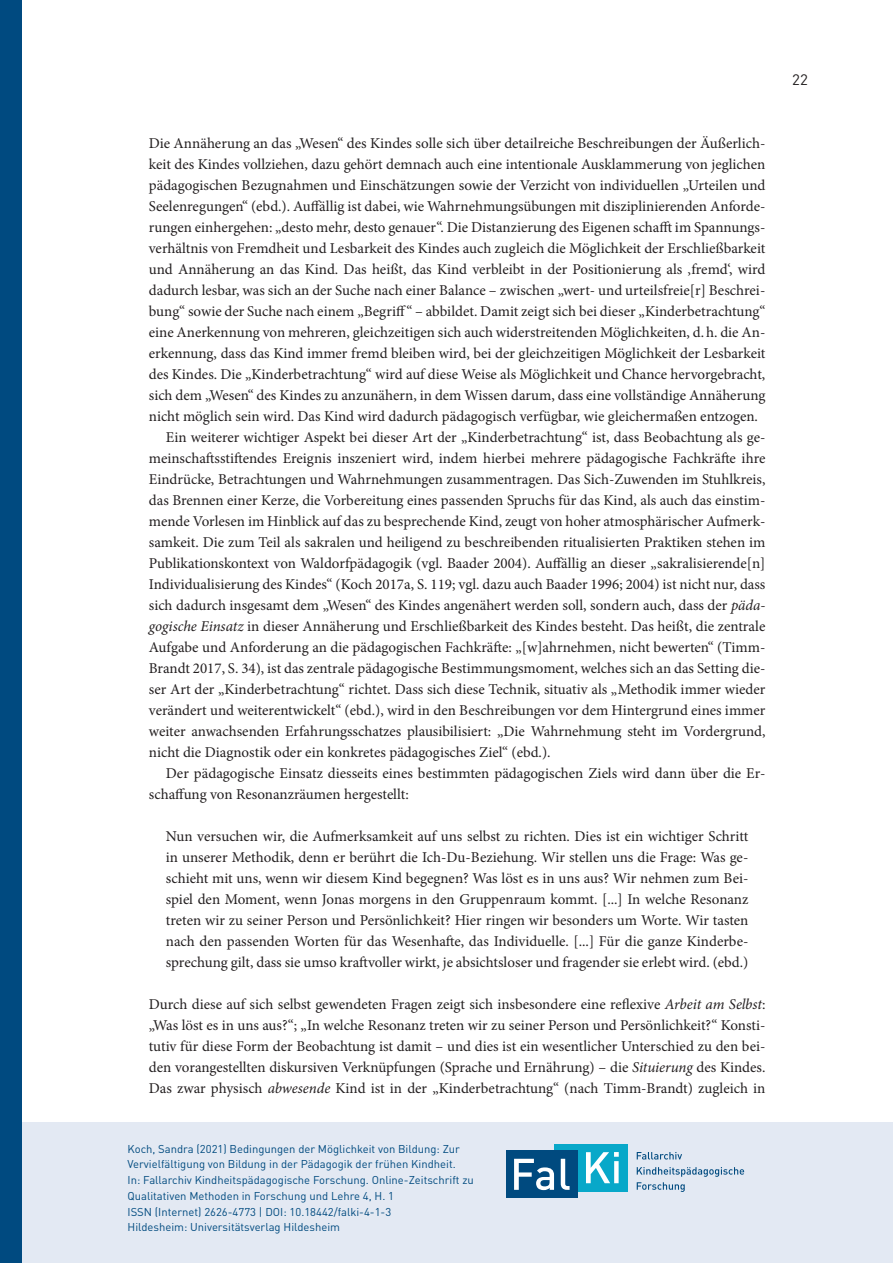
<style>
.page{position:relative;width:893px;height:1263px;background:#fff}
.page>*{position:absolute;margin:0;border:0;box-sizing:border-box;transform-origin:0 0}
.Standard__nachfolgen{font:15px/21px "Minion Pro";color:#231f20;text-align:justify}
.Zitat{font:15px/21px "Minion Pro";letter-spacing:-.01em;color:#231f20;text-align:justify}
.t1{font:15px "DIN Pro";color:#231f20}
.t2{font:11.25px/15.8px "DIN Pro";color:#004a7f}
.s1{font-style:italic}
</style>
<div class="page">
<div style="left:0;top:1123px;width:893px;height:140px;background:#e3e9f3"></div>
<div style="left:554px;top:1144px;width:74px;height:47px;background:#08a8c9"></div>
<div style="left:506px;top:1150px;width:72px;height:48px;background:#004a7f"></div>
<svg style="left:586px;top:1152px;width:33px;height:31px"></svg>
<svg style="left:637px;top:1167px;width:107px;height:25px"></svg>
<svg style="left:637px;top:1152px;width:45px;height:7px"></svg>
<svg style="left:514px;top:1159px;width:56px;height:31px"></svg>
<div style="left:0;top:0;width:21px;height:1263px;background:#004a80"></div>
<p class="Standard__nachfolgen" style="left:149px;top:133px;width:618px">Die Annäherung an das „Wesen“ des Kindes solle sich über detailreiche Beschreibungen der Äußerlich&shy;keit des Kindes vollziehen, dazu gehört demnach auch eine intentionale Ausklammerung von jeglichen pädagogischen Bezugnahmen und Einschätzungen sowie der Verzicht von individuellen „Urteilen und Seelenregungen“ (ebd.). Auffällig ist dabei, wie Wahrnehmungsübungen mit disziplinierenden Anforde&shy;rungen einhergehen: „desto mehr, desto genauer“. Die Distanzierung des Eigenen schafft im Spannungs&shy;verhältnis von Fremdheit und Lesbarkeit des Kindes auch zugleich die Möglichkeit der Erschließbarkeit und Annäherung an das Kind. Das heißt, das Kind verbleibt in der Positionierung als ‚fremd‘, wird dadurch lesbar, was sich an der Suche nach einer Balance – zwischen „wert- und urteilsfreie[r] Beschrei&shy;bung“ sowie der Suche nach einem „Begriff“ – abbildet. Damit zeigt sich bei dieser „Kinderbetrachtung“ eine Anerkennung von mehreren, gleichzeitigen sich auch widerstreitenden Möglichkeiten, d.h. die An&shy;erkennung, dass das Kind immer fremd bleiben wird, bei der gleichzeitigen Möglichkeit der Lesbarkeit des Kindes. Die „Kinderbetrachtung“ wird auf diese Weise als Möglichkeit und Chance hervorgebracht, sich dem „Wesen“ des Kindes zu anzunähern, in dem Wissen darum, dass eine vollständige Annäherung nicht möglich sein wird. Das Kind wird dadurch pädagogisch verfügbar, wie gleichermaßen entzogen.</p>
<p class="Standard__nachfolgen" style="left:149px;top:427px;width:618px;text-indent:17px">Ein weiterer wichtiger Aspekt bei dieser Art der „Kinderbetrachtung“ ist, dass Beobachtung als ge&shy;meinschaftsstiftendes Ereignis inszeniert wird, indem hierbei mehrere pädagogische Fachkräfte ihre Eindrücke, Betrachtungen und Wahrnehmungen zusammentragen. Das Sich-Zuwenden im Stuhlkreis, das Brennen einer Kerze, die Vorbereitung eines passenden Spruchs für das Kind, als auch das einstim&shy;mende Vorlesen im Hinblick auf das zu besprechende Kind, zeugt von hoher atmosphärischer Aufmerk&shy;samkeit. Die zum Teil als sakralen und heiligend zu beschreibenden ritualisierten Praktiken stehen im Publikationskontext von Waldorfpädagogik (vgl. Baader 2004). Auffällig an dieser „sakralisierende[n] Individualisierung des Kindes“ (Koch 2017a, S. 119; vgl. dazu auch Baader 1996; 2004) ist nicht nur, dass sich dadurch insgesamt dem „Wesen“ des Kindes angenähert werden soll, sondern auch, dass der <span class="s1">päda&shy;gogische Einsatz</span> in dieser Annäherung und Erschließbarkeit des Kindes besteht. Das heißt, die zentrale Aufgabe und Anforderung an die pädagogischen Fachkräfte: „[w]ahrnehmen, nicht bewerten“ (Timm-Brandt 2017, S. 34), ist das zentrale pädagogische Bestimmungsmoment, welches sich an das Setting die&shy;ser Art der „Kinderbetrachtung“ richtet. Dass sich diese Technik, situativ als „Methodik immer wieder verändert und weiterentwickelt“ (ebd.), wird in den Beschreibungen vor dem Hintergrund eines immer weiter anwachsenden Erfahrungsschatzes plausibilisiert: „Die Wahrnehmung steht im Vordergrund, nicht die Diagnostik oder ein konkretes pädagogisches Ziel“ (ebd.).</p>
<p class="Standard__nachfolgen" style="left:149px;top:763px;width:618px;text-indent:17px">Der pädagogische Einsatz diesseits eines bestimmten pädagogischen Ziels wird dann über die Er&shy;schaffung von Resonanzräumen hergestellt:</p>
<p class="Zitat" style="left:166px;top:826px;width:584px">Nun versuchen wir, die Aufmerksamkeit auf uns selbst zu richten. Dies ist ein wichtiger Schritt in unserer Methodik, denn er berührt die Ich-Du-Beziehung. Wir stellen uns die Frage: Was ge&shy;schieht mit uns, wenn wir diesem Kind begegnen? Was löst es in uns aus? Wir nehmen zum Bei&shy;spiel den Moment, wenn Jonas morgens in den Gruppenraum kommt. [...] In welche Resonanz treten wir zu seiner Person und Persönlichkeit? Hier ringen wir besonders um Worte. Wir tasten nach den passenden Worten für das Wesenhafte, das Individuelle. [...] Für die ganze Kinderbe&shy;sprechung gilt, dass sie umso kraftvoller wirkt, je absichtsloser und fragender sie erlebt wird. (ebd.)</p>
<p class="Standard__nachfolgen" style="left:149px;top:994px;width:618px">Durch diese auf sich selbst gewendeten Fragen zeigt sich insbesondere eine reflexive <span class="s1">Arbeit am Selbst</span>: „Was löst es in uns aus?“; „In welche Resonanz treten wir zu seiner Person und Persönlichkeit?“ Konsti&shy;tutiv für diese Form der Beobachtung ist damit – und dies ist ein wesentlicher Unterschied zu den bei&shy;den vorangestellten diskursiven Verknüpfungen (Sprache und Ernährung) – die <span class="s1">Situierung</span> des Kindes.<br>Das zwar physisch <span class="s1">abwesende</span> Kind ist in der „Kinderbetrachtung“ (nach Timm-Brandt) zugleich in</p>
<p class="t2" style="left:128px;top:1139px;width:348px">Koch, Sandra (2021) Bedingungen der Möglichkeit von Bildung: Zur Vervielfältigung von Bildung in der Pädagogik der frühen Kindheit.<br>In: Fallarchiv Kindheitspädagogische Forschung. Online-Zeitschrift zu Qualitativen Methoden in Forschung und Lehre 4, H. 1<br>ISSN (Internet) 2626-4773 | DOI: 10.18442/falki-4-1-3<br>Hildesheim: Universitätsverlag Hildesheim</p>
<p class="t1" style="left:792px;top:68px;width:17px">22</p>
</div>
